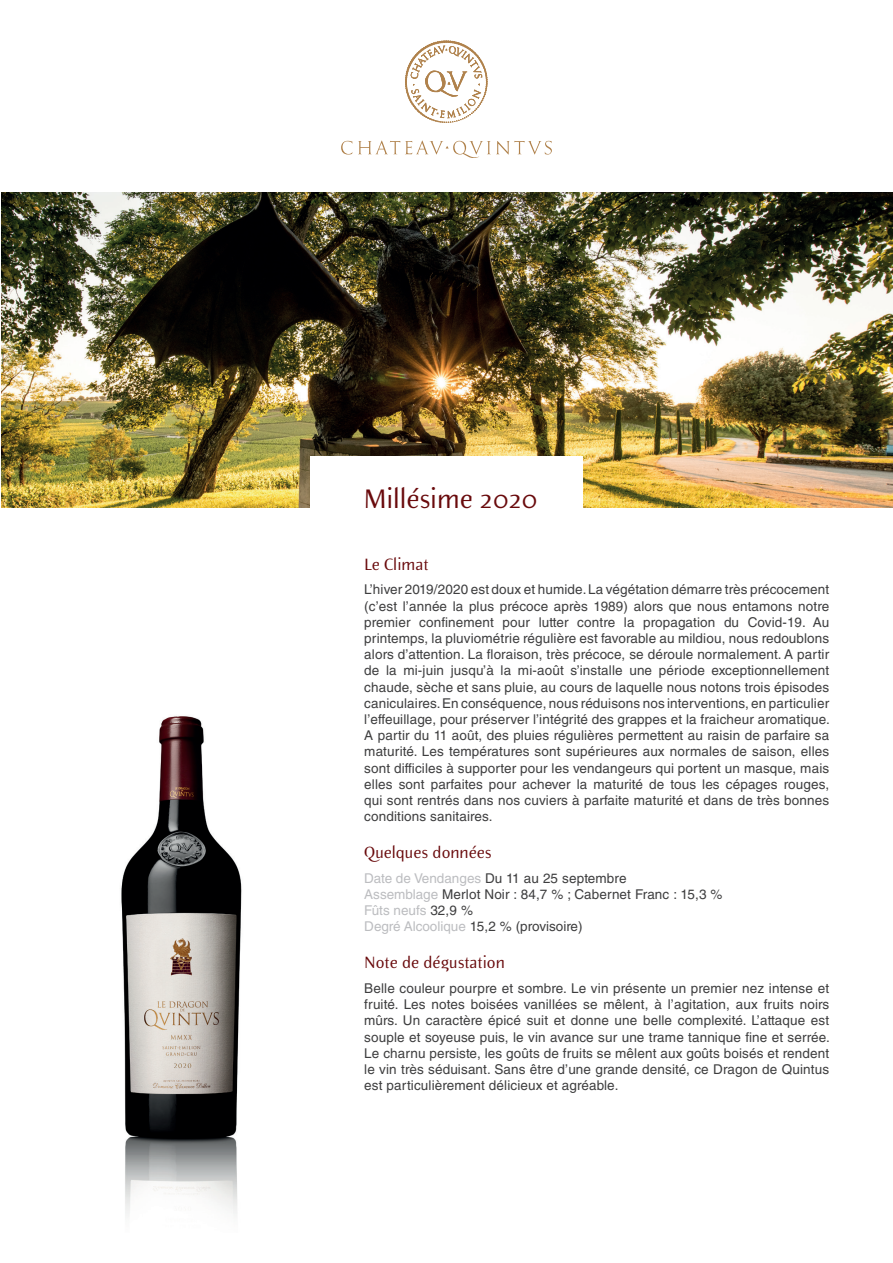
<style>
.page{position:relative;width:893px;height:1263px;background:#fff}
.page>*{position:absolute;margin:0;border:0;box-sizing:border-box;transform-origin:0 0}
.t1{font:27px "Elemental Sans Pro";color:#690a0c}
.t2{font:16.5px "Elemental Sans Pro";color:#690a0c}
.t3{font:13.5px/16.2px "Helvetica LT Std";letter-spacing:.01em;color:#3e3e3f;text-align:justify}
.s1{color:#bcbdc0}
</style>
<div class="page">
<img style="left:1px;top:192px;width:892px;height:316px">
<div style="left:310px;top:456px;width:273px;height:81px;background:#fff"></div>
<img style="left:121px;top:716px;width:121px;height:501px">
<svg style="left:405px;top:40px;width:83px;height:83px"></svg>
<svg style="left:341px;top:141px;width:11px;height:14px"></svg>
<svg style="left:358px;top:140px;width:194px;height:18px"></svg>
<h1 class="t1" style="left:364px;top:481px;width:175px">Millésime 2020</h1>
<p class="t2" style="left:364px;top:553px;width:66px">Le Climat</p>
<p class="t3" style="left:364px;top:581px;width:467px">L’hiver 2019/2020 est doux et humide. La végétation démarre très précocement (c’est l’année la plus précoce après 1989) alors que nous entamons notre premier confinement pour lutter contre la propagation du Covid-19. Au printemps, la pluviométrie régulière est favorable au mildiou, nous redoublons alors d’attention. La floraison, très précoce, se déroule normalement. A partir de la mi-juin jusqu’à la mi-août s’installe une période exceptionnellement chaude, sèche et sans pluie, au cours de laquelle nous notons trois épisodes caniculaires. En conséquence, nous réduisons nos interventions, en particulier l’effeuillage, pour préserver l’intégrité des grappes et la fraicheur aromatique.<br>A partir du 11 août, des pluies régulières permettent au raisin de parfaire sa maturité. Les températures sont supérieures aux normales de saison, elles sont difficiles à supporter pour les vendangeurs qui portent un masque, mais elles sont parfaites pour achever la maturité de tous les cépages rouges, qui sont rentrés dans nos cuviers à parfaite maturité et dans de très bonnes conditions sanitaires.</p>
<p class="t2" style="left:364px;top:841px;width:129px">Quelques données</p>
<p class="t3" style="left:364px;top:870px;width:360px;text-align:left"><span class="s1">Date de Vendanges</span> Du 11 au 25 septembre<br><span class="s1">Assemblage</span> Merlot Noir : 84,7 % ; Cabernet Franc : 15,3 % <span class="s1">Fûts neufs</span> 32,9 %<br><span class="s1">Degré Alcoolique</span> 15,2 % (provisoire)</p>
<p class="t2" style="left:364px;top:952px;width:142px">Note de dégustation</p>
<p class="t3" style="left:364px;top:980px;width:467px">Belle couleur pourpre et sombre. Le vin présente un premier nez intense et fruité. Les notes boisées vanillées se mêlent, à l’agitation, aux fruits noirs mûrs. Un caractère épicé suit et donne une belle complexité. L’attaque est souple et soyeuse puis, le vin avance sur une trame tannique fine et serrée.<br>Le charnu persiste, les goûts de fruits se mêlent aux goûts boisés et rendent le vin très séduisant. Sans être d’une grande densité, ce Dragon de Quintus est particulièrement délicieux et agréable.</p>
</div>
